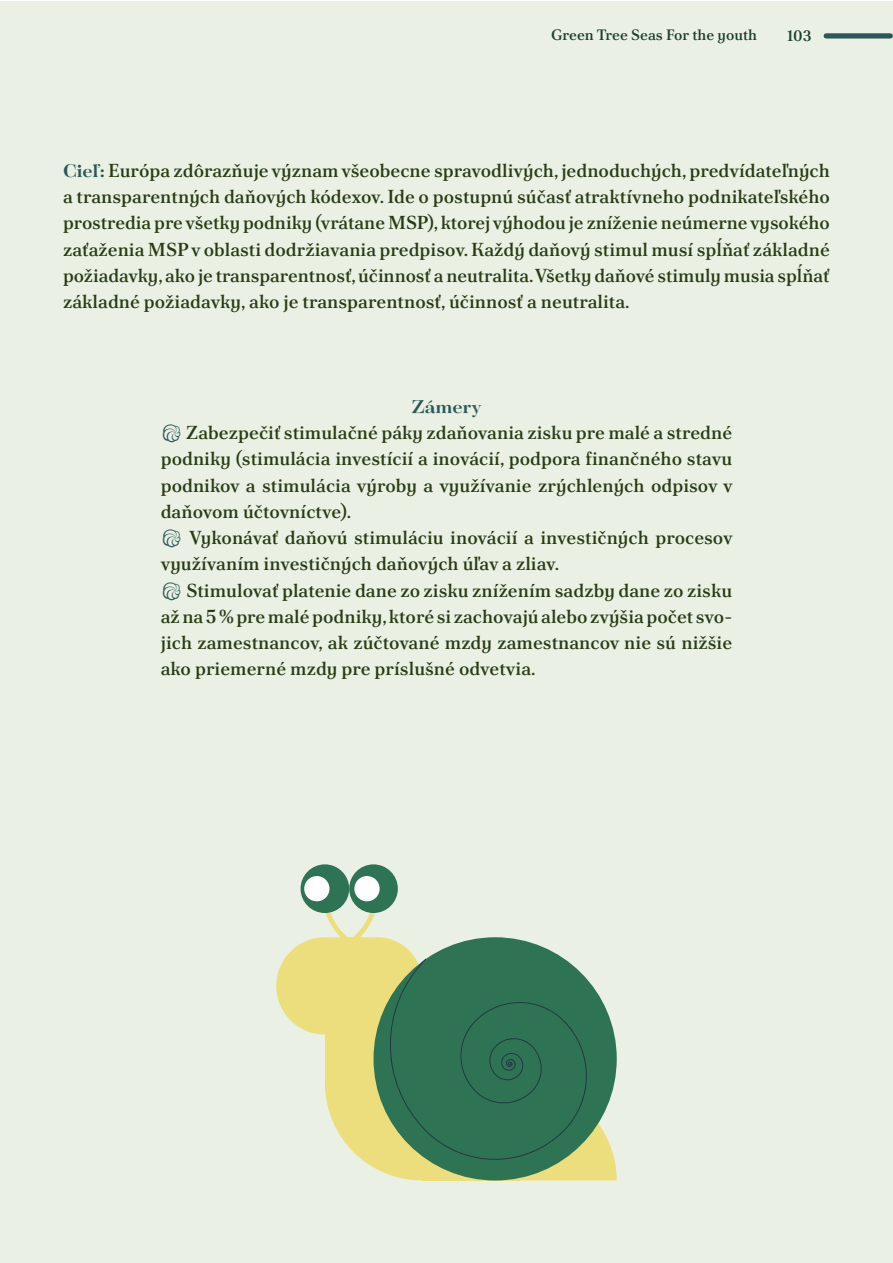
<style>
.page{position:relative;width:893px;height:1263px;background:#fff}
.page>*{position:absolute;margin:0;border:0;box-sizing:border-box;transform-origin:0 0}
.t1{font:700 20.25px "Tenez";color:#2c5859}
.Paragraf{font:18.75px/26.2px "Poltawski Nowy";color:#293b15;text-align:justify}
.t2{font:15px "Poltawski Nowy";color:#1c3d2c}
.s1{font-family:"Tenez";font-weight:700;font-size:20.25px;color:#2c5859}
</style>
<div class="page">
<hr style="left:0;top:0;width:1px;height:1263px;background:#eaf0e4">
<div style="left:0;top:1px;width:893px;height:1262px;background:#eaf0e4"></div>
<div style="left:826px;top:33px;width:64px;height:6px;background:#2c5859"></div>
<div style="left:325px;top:986px;width:97px;height:97px;background:#edde7d"></div>
<div style="left:422px;top:1083px;width:97px;height:97px;background:#edde7d"></div>
<svg style="left:519px;top:1083px;width:98px;height:97px"></svg>
<svg style="left:325px;top:1083px;width:97px;height:97px"></svg>
<svg style="left:276px;top:889px;width:139px;height:145px"></svg>
<div style="left:301px;top:864px;width:48px;height:49px;background:#2e7354;border-radius:50%"></div>
<div style="left:349px;top:864px;width:49px;height:49px;background:#2e7354;border-radius:50%"></div>
<div style="left:354px;top:876px;width:26px;height:25px;background:#fff;border-radius:50%"></div>
<div style="left:304px;top:876px;width:25px;height:25px;background:#fff;border-radius:50%"></div>
<div style="left:373px;top:937px;width:244px;height:243px;background:#2e7354;border-radius:50%"></div>
<svg style="left:378px;top:957px;width:217px;height:213px"></svg>
<p class="t2" style="left:551px;top:24px;width:208px">Green Tree Seas For the youth</p>
<p class="t2" style="left:787px;top:25px;width:26px">103</p>
<p class="Paragraf" style="left:63px;top:157px;width:768px"><span class="s1">Cieľ:</span> Európa zdôrazňuje význam všeobecne spravodlivých, jednoduchých, predvídateľných a transparentných daňových kódexov. Ide o postupnú súčasť atraktívneho podnikateľského prostredia pre všetky podniky (vrátane MSP), ktorej výhodou je zníženie neúmerne vysokého zaťaženia MSP v oblasti dodržiavania predpisov. Každý daňový stimul musí spĺňať základné požiadavky, ako je transparentnosť, účinnosť a neutralita. Všetky daňové stimuly musia spĺňať základné požiadavky, ako je transparentnosť, účinnosť a neutralita.</p>
<p class="t1" style="left:411px;top:392px;width:72px">Zámery</p>
<p class="Paragraf" style="left:161px;top:419px;width:573px;text-indent:26px">Zabezpečiť stimulačné páky zdaňovania zisku pre malé a stredné podniky (stimulácia investícií a inovácií, podpora finančného stavu podnikov a stimulácia výroby a využívanie zrýchlených odpisov v daňovom účtovníctve).</p>
<p class="Paragraf" style="left:161px;top:524px;width:573px;text-indent:29px">Vykonávať daňovú stimuláciu inovácií a investičných procesov využívaním investičných daňových úľav a zliav.</p>
<p class="Paragraf" style="left:161px;top:577px;width:573px;text-indent:26px">Stimulovať platenie dane zo zisku znížením sadzby dane zo zisku až na 5 % pre malé podniky, ktoré si zachovajú alebo zvýšia počet svo&shy;jich zamestnancov, ak zúčtované mzdy zamestnancov nie sú nižšie ako priemerné mzdy pre príslušné odvetvia.</p>
</div>
